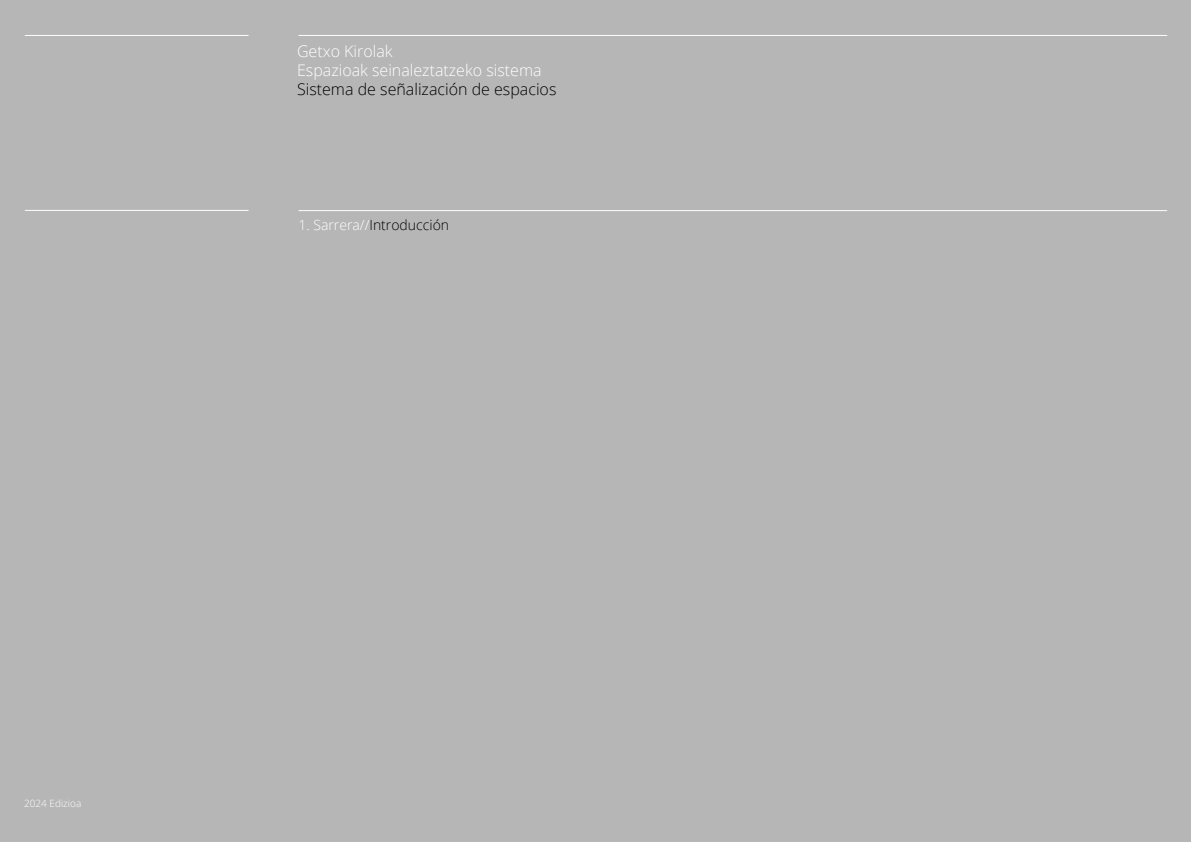
<style>
.page{position:relative;width:1191px;height:842px;background:#b7b6b6}
.page>*{position:absolute;margin:0;border:0;box-sizing:border-box;transform-origin:0 0}
.t1{font:300 16px/19.2px "Open Sans";color:#fff}
.t2{font:300 16px "Open Sans";color:#000}
.t3{font:300 14px "Open Sans";color:#000}
.t4{font:300 10px "Open Sans";color:#fff}
.s1{color:#fff}
</style>
<div class="page">
<hr style="left:25px;top:35px;width:223px;height:1px;background:#fff">
<hr style="left:25px;top:210px;width:223px;height:1px;background:#fff">
<hr style="left:298px;top:35px;width:869px;height:1px;background:#fff">
<hr style="left:298px;top:210px;width:869px;height:1px;background:#fff">
<p class="t1" style="left:297px;top:41px;width:246px">Getxo Kirolak<br>Espazioak seinaleztatzeko sistema</p>
<p class="t2" style="left:297px;top:78px;width:261px">Sistema de señalización de espacios</p>
<p class="t3" style="left:298px;top:216px;width:152px"><span class="s1">1. Sarrera//</span>Introducción</p>
<p class="t4" style="left:24px;top:796px;width:59px">2024 Edizioa</p>
</div>
